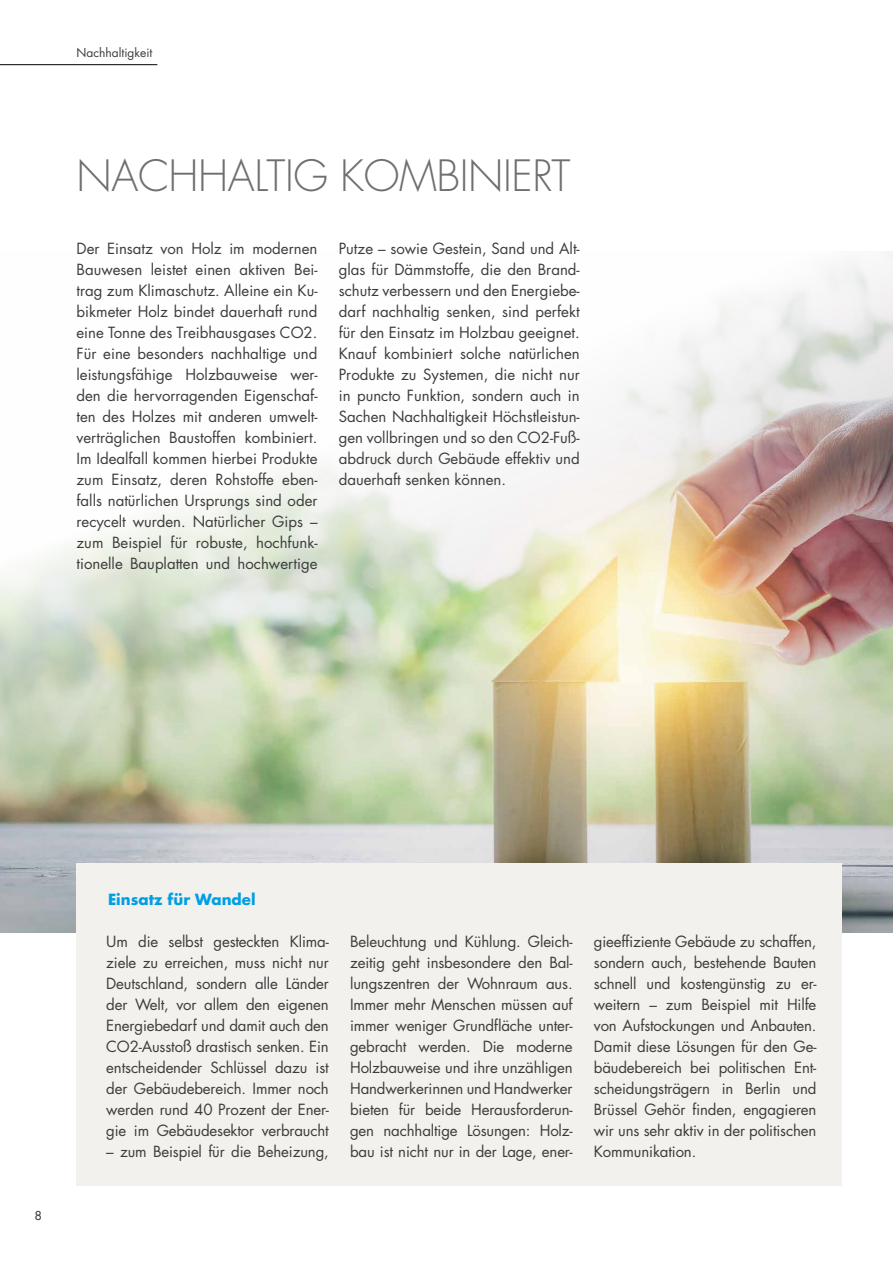
<style>
.page{position:relative;width:893px;height:1263px;background:#fff}
.page>*{position:absolute;margin:0;border:0;box-sizing:border-box;transform-origin:0 0}
.t1{font:300 42px "Futura Std";letter-spacing:-.01em;color:#706f6f}
.t2{font:15px/21px "Futura Std";letter-spacing:-.01em;color:#3c3c3b;text-align:justify}
.t3{font:700 15px "Futura Std";color:#009fe3}
.t4{font:12px "Futura Std";color:#3c3c3b}
.t5{font:500 12px "Futura Std";color:#3c3c3b}
</style>
<div class="page">
<hr style="left:0;top:64px;width:157px;height:1px;background:#000">
<img style="left:0;top:252px;width:893px;height:681px">
<div style="left:77px;top:863px;width:765px;height:322px;background:#f3f1ed"></div>
<p class="t4" style="left:77px;top:45px;width:77px">Nachhaltigkeit</p>
<h1 class="t1" style="left:77px;top:150px;width:495px">NACHHALTIG KOMBINIERT</h1>
<p class="t2" style="left:77px;top:238px;width:242px">Der Einsatz von Holz im modernen Bauwesen leistet einen aktiven Bei&shy;trag zum Klimaschutz. Alleine ein Ku&shy;bikmeter Holz bindet dauerhaft rund eine Tonne des Treibhausgases CO2.<br>Für eine besonders nachhaltige und leistungsfähige Holzbauweise wer&shy;den die hervorragenden Eigenschaf&shy;ten des Holzes mit anderen umwelt&shy;verträglichen Baustoffen kombiniert.<br>Im Idealfall kommen hierbei Produkte zum Einsatz, deren Rohstoffe eben&shy;falls natürlichen Ursprungs sind oder recycelt wurden. Natürlicher Gips – zum Beispiel für robuste, hochfunk&shy;tionelle Bauplatten und hochwertige</p>
<p class="t2" style="left:339px;top:238px;width:242px">Putze – sowie Gestein, Sand und Alt&shy;glas für Dämmstoffe, die den Brand&shy;schutz verbessern und den Energiebe&shy;darf nachhaltig senken, sind perfekt für den Einsatz im Holzbau geeignet.<br>Knauf kombiniert solche natürlichen Produkte zu Systemen, die nicht nur in puncto Funktion, sondern auch in Sachen Nachhaltigkeit Höchstleistun&shy;gen vollbringen und so den CO2-Fuß&shy;abdruck durch Gebäude effektiv und dauerhaft senken können.</p>
<p class="t5" style="left:35px;top:1208px;width:8px">8</p>
<p class="t3" style="left:108px;top:889px;width:149px">Einsatz für Wandel</p>
<p class="t2" style="left:106px;top:931px;width:224px">Um die selbst gesteckten Klima&shy;ziele zu erreichen, muss nicht nur Deutschland, sondern alle Länder der Welt, vor allem den eigenen Energiebedarf und damit auch den CO2-Ausstoß drastisch senken. Ein entscheidender Schlüssel dazu ist der Gebäudebereich. Immer noch werden rund 40 Prozent der Ener&shy;gie im Gebäudesektor verbraucht</p>
<p class="t2" style="left:106px;top:1141px;width:224px">– zum Beispiel für die Beheizung,</p>
<p class="t2" style="left:350px;top:931px;width:224px">Beleuchtung und Kühlung. Gleich&shy;zeitig geht insbesondere den Bal&shy;lungszentren der Wohnraum aus.<br>Immer mehr Menschen müssen auf immer weniger Grundfläche unter&shy;gebracht werden. Die moderne Holzbauweise und ihre unzähligen Handwerkerinnen und Handwerker bieten für beide Herausforderun&shy;gen nachhaltige Lösungen: Holz&shy;bau ist nicht nur in der Lage, ener-</p>
<p class="t2" style="left:594px;top:931px;width:224px">gieeffiziente Gebäude zu schaffen, sondern auch, bestehende Bauten schnell und kostengünstig zu er&shy;weitern – zum Beispiel mit Hilfe von Aufstockungen und Anbauten.<br>Damit diese Lösungen für den Ge&shy;bäudebereich bei politischen Ent&shy;scheidungsträgern in Berlin und Brüssel Gehör finden, engagieren wir uns sehr aktiv in der politischen Kommunikation.</p>
</div>
